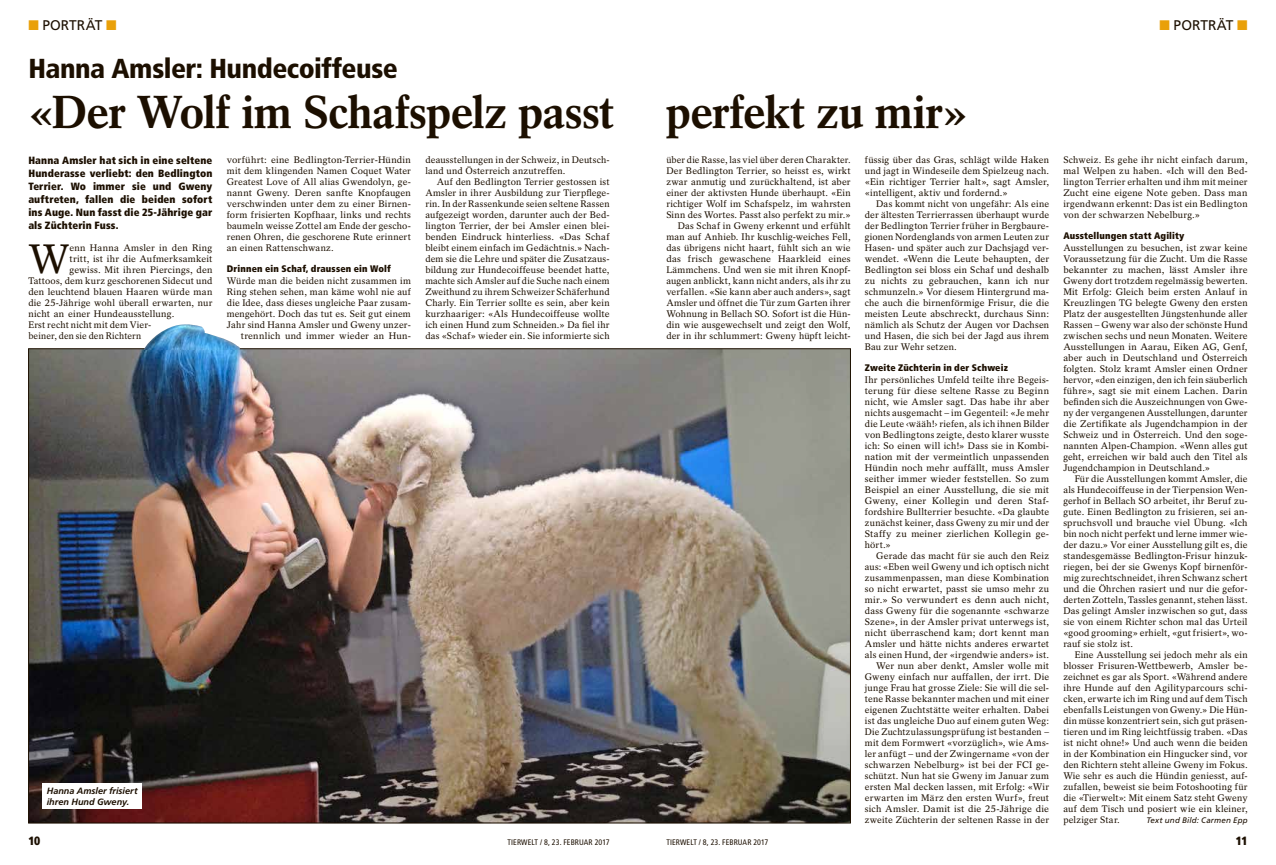
<style>
.page{position:relative;width:1276px;height:865px;background:#fff}
.page>*{position:absolute;margin:0;border:0;box-sizing:border-box;transform-origin:0 0}
.t1{font:700 46.1px "Rotation LT Std";letter-spacing:-.025em;color:#1c0f00}
.t2{font:40.9px "Rotation LT Std";color:#1c0f00}
.t3{font:900 condensed 27.4px "Frutiger LT Pro";letter-spacing:-.02em;color:#1c0f00}
.t4{font:14px "Frutiger LT Pro";color:#1c0f00}
.t5{font:900 condensed 12px "Frutiger LT Pro";color:#1c0f00}
.t6{font:900 condensed 10.5px/13px "Frutiger LT Pro";letter-spacing:.01em;color:#1c0f00;text-align:justify}
.t7{font:9.5px/11px "Rotation LT Std";letter-spacing:.015em;color:#1c0f00;text-align:justify}
.t8{font:900 condensed 9.5px "Frutiger LT Pro";letter-spacing:.015em;color:#1c0f00}
.t9{font:italic 700 9.1px/10.5px "Frutiger LT Pro";color:#1c0f00}
.t10{font:condensed 8px "Frutiger LT Pro";letter-spacing:.005em;color:#1c0f00}
.t11{font:italic 8px "Frutiger LT Pro";letter-spacing:.02em;color:#1c0f00}
.s1{color:#e9a009}
</style>
<div class="page">
<img style="left:30px;top:350px;width:818px;height:471px">
<img style="left:143px;top:324px;width:98px;height:26px">
<div style="left:43px;top:783px;width:99px;height:26px;background:#fff"></div>
<h3 class="t4" style="left:28px;top:17px;width:90px"><span class="s1">■</span> PORTRÄT <span class="s1">■</span></h3>
<h3 class="t4" style="left:1159px;top:17px;width:90px"><span class="s1">■</span> PORTRÄT <span class="s1">■</span></h3>
<h3 class="t3" style="left:28px;top:52px;width:371px">Hanna Amsler: Hundecoiffeuse</h3>
<h1 class="t1" style="left:28px;top:84px;width:941px">«Der Wolf im Schafspelz passt perfekt zu mir»</h1>
<p class="t6" style="left:28px;top:153px;width:186px">Hanna Amsler hat sich in eine seltene Hunderasse verliebt: den Bedlington Terrier. Wo immer sie und Gweny auftreten, fallen die beiden sofort ins Auge. Nun fasst die 25-Jährige gar als Züchterin Fuss.</p>
<h2 class="t2" style="left:28px;top:235px;width:42px">W</h2>
<p class="t7" style="left:69px;top:242px;width:144px">enn Hanna Amsler in den Ring</p>
<p class="t7" style="left:425px;top:154px;width:186px">deausstellungen in der Schweiz, in Deutsch&shy;land und Österreich anzutreffen.</p>
<p class="t7" style="left:425px;top:176px;width:186px;text-indent:11px">Auf den Bedlington Terrier gestossen ist Amsler in ihrer Ausbildung zur Tierpflege&shy;rin. In der Rassenkunde seien seltene Rassen aufgezeigt worden, darunter auch der Bed&shy;lington Terrier, der bei Amsler einen blei&shy;benden Eindruck hinterliess. «Das Schaf bleibt einem einfach im Gedächtnis.» Nach&shy;dem sie die Lehre und später die Zusatzaus&shy;bildung zur Hundecoiffeuse beendet hatte, machte sich Amsler auf die Suche nach einem Zweithund zu ihrem Schweizer Schäferhund Charly. Ein Terrier sollte es sein, aber kein kurzhaariger: «Als Hundecoiffeuse wollte ich einen Hund zum Schneiden.» Da fiel ihr das «Schaf» wieder ein. Sie informierte sich</p>
<p class="t7" style="left:227px;top:154px;width:186px">vorführt: eine Bedlington-Terrier-Hündin mit dem klingenden Namen Coquet Water Greatest Love of All alias Gwendolyn, ge&shy;nannt Gweny. Deren sanfte Knopfaugen verschwinden unter dem zu einer Birnen&shy;form frisierten Kopfhaar, links und rechts baumeln weisse Zottel am Ende der gescho&shy;renen Ohren, die geschorene Rute erinnert an einen Rattenschwanz.</p>
<p class="t8" style="left:227px;top:262px;width:165px">Drinnen ein Schaf, draussen ein Wolf</p>
<p class="t7" style="left:227px;top:275px;width:186px;text-align:right">Würde man die beiden nicht zusammen im Ring stehen sehen, man käme wohl nie auf die Idee, dass dieses ungleiche Paar zusam&shy;mengehört. Doch das tut es. Seit gut einem Jahr sind Hanna Amsler und Gweny unzer&shy;trennlich und immer wieder an Hun-</p>
<p class="t7" style="left:666px;top:154px;width:186px;text-align:right">über die Rasse, las viel über deren Charakter.<br>Der Bedlington Terrier, so heisst es, wirkt zwar anmutig und zurückhaltend, ist aber einer der aktivsten Hunde überhaupt. «Ein richtiger Wolf im Schafspelz, im wahrsten Sinn des Wortes. Passt also perfekt zu mir.» Das Schaf in Gweny erkennt und erfühlt man auf Anhieb. Ihr kuschlig-weiches Fell, das übrigens nicht haart, fühlt sich an wie das frisch gewaschene Haarkleid eines Lämmchens. Und wen sie mit ihren Knopf&shy;augen anblickt, kann nicht anders, als ihr zu verfallen. «Sie kann aber auch anders», sagt Amsler und öffnet die Tür zum Garten ihrer Wohnung in Bellach SO. Sofort ist die Hün&shy;din wie ausgewechselt und zeigt den Wolf, der in ihr schlummert: Gweny hüpft leicht-</p>
<p class="t7" style="left:865px;top:154px;width:186px">füssig über das Gras, schlägt wilde Haken und jagt in Windeseile dem Spielzeug nach. «Ein richtiger Terrier halt», sagt Amsler, «intelligent, aktiv und fordernd.»</p>
<p class="t7" style="left:865px;top:198px;width:186px;text-indent:11px">Das kommt nicht von ungefähr: Als eine der ältesten Terrierrassen überhaupt wurde der Bedlington Terrier früher in Bergbaure&shy;gionen Nordenglands von armen Leuten zur Hasen- und später auch zur Dachsjagd ver&shy;wendet. «Wenn die Leute behaupten, der Bedlington sei bloss ein Schaf und deshalb zu nichts zu gebrauchen, kann ich nur schmunzeln.» Vor diesem Hintergrund ma&shy;che auch die birnenförmige Frisur, die die meisten Leute abschreckt, durchaus Sinn: nämlich als Schutz der Augen vor Dachsen und Hasen, die sich bei der Jagd aus ihrem Bau zur Wehr setzen.</p>
<p class="t8" style="left:865px;top:361px;width:145px">Zweite Züchterin in der Schweiz</p>
<p class="t7" style="left:865px;top:374px;width:186px">Ihr persönliches Umfeld teilte ihre Begeis&shy;terung für diese seltene Rasse zu Beginn nicht, wie Amsler sagt. Das habe ihr aber nichts ausgemacht – im Gegenteil: «Je mehr die Leute ‹wääh!› riefen, als ich ihnen Bilder von Bedlingtons zeigte, desto klarer wusste ich: So einen will ich!» Dass sie in Kombi&shy;nation mit der vermeintlich unpassenden Hündin noch mehr auffällt, muss Amsler seither immer wieder feststellen. So zum Beispiel an einer Ausstellung, die sie mit Gweny, einer Kollegin und deren Staf&shy;fordshire Bullterrier besuchte. «Da glaubte zunächst keiner, dass Gweny zu mir und der Staffy zu meiner zierlichen Kollegin ge&shy;hört.»</p>
<p class="t7" style="left:865px;top:550px;width:186px;text-align:right">Gerade das macht für sie auch den Reiz aus: «Eben weil Gweny und ich optisch nicht zusammenpassen, man diese Kombination so nicht erwartet, passt sie umso mehr zu mir.» So verwundert es denn auch nicht, dass Gweny für die sogenannte «schwarze Szene», in der Amsler privat unterwegs ist, nicht überraschend kam; dort kennt man Amsler und hätte nichts anderes erwartet als einen Hund, der «irgendwie anders» ist.<br>Wer nun aber denkt, Amsler wolle mit Gweny einfach nur auffallen, der irrt. Die junge Frau hat grosse Ziele: Sie will die sel&shy;tene Rasse bekannter machen und mit einer eigenen Zuchtstätte weiter erhalten. Dabei ist das ungleiche Duo auf einem guten Weg:<br>Die Zuchtzulassungsprüfung ist bestanden – mit dem Formwert «vorzüglich», wie Ams&shy;ler anfügt – und der Zwingername «von der schwarzen Nebelburg» ist bei der FCI ge&shy;schützt. Nun hat sie Gweny im Januar zum ersten Mal decken lassen, mit Erfolg: «Wir erwarten im März den ersten Wurf», freut sich Amsler. Damit ist die 25-Jährige die zweite Züchterin der seltenen Rasse in der</p>
<p class="t7" style="left:69px;top:253px;width:144px">tritt, ist ihr die Aufmerksamkeit</p>
<p class="t7" style="left:69px;top:264px;width:144px">gewiss. Mit ihren Piercings, den</p>
<p class="t7" style="left:28px;top:275px;width:185px">Tattoos, dem kurz geschorenen Sidecut und</p>
<p class="t7" style="left:28px;top:286px;width:186px">den leuchtend blauen Haaren würde man</p>
<p class="t7" style="left:28px;top:297px;width:185px">die 25-Jährige wohl überall erwarten, nur</p>
<p class="t7" style="left:28px;top:308px;width:148px">nicht an einer Hundeausstellung.</p>
<p class="t7" style="left:28px;top:319px;width:125px">Erst recht nicht mit dem Vier-</p>
<p class="t7" style="left:28px;top:330px;width:115px">beiner, den sie den Richtern</p>
<p class="t9" style="left:47px;top:785px;width:92px">Hanna Amsler frisiert ihren Hund Gweny.</p>
<p class="t7" style="left:1063px;top:154px;width:186px">Schweiz. Es gehe ihr nicht einfach darum, mal Welpen zu haben. «Ich will den Bed&shy;lington Terrier erhalten und ihm mit meiner Zucht eine eigene Note geben. Dass man irgendwann erkennt: Das ist ein Bedlington von der schwarzen Nebelburg.»</p>
<p class="t8" style="left:1063px;top:229px;width:123px">Ausstellungen statt Agility</p>
<p class="t7" style="left:1063px;top:242px;width:186px">Ausstellungen zu besuchen, ist zwar keine Voraussetzung für die Zucht. Um die Rasse bekannter zu machen, lässt Amsler ihre Gweny dort trotzdem regelmässig bewerten.<br>Mit Erfolg: Gleich beim ersten Anlauf in Kreuzlingen TG belegte Gweny den ersten Platz der ausgestellten Jüngstenhunde aller Rassen – Gweny war also der schönste Hund zwischen sechs und neun Monaten. Weitere Ausstellungen in Aarau, Eiken AG, Genf, aber auch in Deutschland und Österreich folgten. Stolz kramt Amsler einen Ordner hervor, «den einzigen, den ich fein säuberlich führe», sagt sie mit einem Lachen. Darin befinden sich die Auszeichnungen von Gwe&shy;ny der vergangenen Ausstellungen, darunter die Zertifikate als Jugendchampion in der Schweiz und in Österreich. Und den soge&shy;nannten Alpen-Champion. «Wenn alles gut geht, erreichen wir bald auch den Titel als Jugendchampion in Deutschland.»</p>
<p class="t7" style="left:1063px;top:473px;width:186px;text-indent:11px">Für die Ausstellungen kommt Amsler, die als Hundecoiffeuse in der Tierpension Wen&shy;gerhof in Bellach SO arbeitet, ihr Beruf zu&shy;gute. Einen Bedlington zu frisieren, sei an&shy;spruchsvoll und brauche viel Übung. «Ich bin noch nicht perfekt und lerne immer wie&shy;der dazu.» Vor einer Ausstellung gilt es, die standesgemässe Bedlington-Frisur hinzuk&shy;riegen, bei der sie Gwenys Kopf birnenför&shy;mig zurechtschneidet, ihren Schwanz schert und die Öhrchen rasiert und nur die gefor&shy;derten Zotteln, Tassles genannt, stehen lässt.<br>Das gelingt Amsler inzwischen so gut, dass sie von einem Richter schon mal das Urteil «good grooming» erhielt, «gut frisiert», wo&shy;rauf sie stolz ist.</p>
<p class="t7" style="left:1063px;top:649px;width:186px;text-indent:11px">Eine Ausstellung sei jedoch mehr als ein blosser Frisuren-Wettbewerb, Amsler be&shy;zeichnet es gar als Sport. «Während andere ihre Hunde auf den Agilityparcours schi&shy;cken, erwarte ich im Ring und auf dem Tisch ebenfalls Leistungen von Gweny.» Die Hün&shy;din müsse konzentriert sein, sich gut präsen&shy;tieren und im Ring leichtfüssig traben. «Das ist nicht ohne!» Und auch wenn die beiden in der Kombination ein Hingucker sind, vor den Richtern steht alleine Gweny im Fokus.<br>Wie sehr es auch die Hündin geniesst, auf&shy;zufallen, beweist sie beim Fotoshooting für die «Tierwelt»: Mit einem Satz steht Gweny auf dem Tisch und posiert wie ein kleiner, pelziger Star.</p>
<p class="t11" style="left:1146px;top:815px;width:103px">Text und Bild: Carmen Epp</p>
<p class="t5" style="left:28px;top:833px;width:14px">10</p>
<p class="t5" style="left:1236px;top:833px;width:13px">11</p>
<p class="t10" style="left:507px;top:837px;width:104px">TIERWELT / 8, 23. FEBRUAR 2017</p>
<p class="t10" style="left:666px;top:837px;width:104px">TIERWELT / 8, 23. FEBRUAR 2017</p>
</div>
